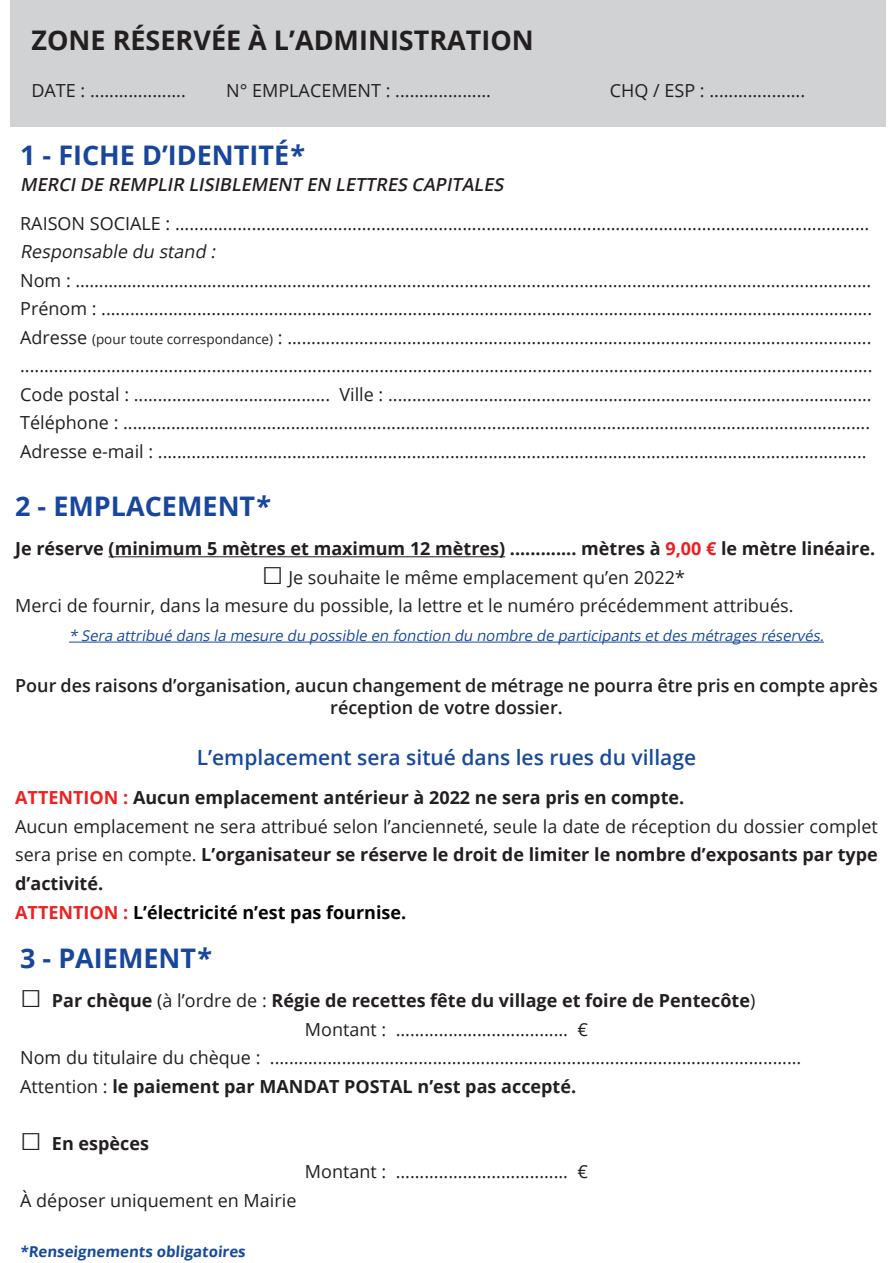
<style>
.page{position:relative;width:893px;height:1263px;background:#fff}
.page>*{position:absolute;margin:0;border:0;box-sizing:border-box;transform-origin:0 0}
.t1{font:700 27px "Open Sans";color:#18469d}
.t2{font:700 27px "Open Sans";color:#231f20}
.t3{font:600 21px "Open Sans";color:#18499d}
.t4{font:18px/28.5px "Open Sans";color:#231f20}
.t5{font:700 18px "Open Sans";color:#231f20}
.t6{font:600 18px/22.5px "Open Sans";color:#231f20;text-align:center}
.t7{font:italic 600 18px "Open Sans";color:#231f20}
.t8{font:700 18px "Open Sans";color:#040503}
.t9{font:italic 18px "Open Sans";color:#231f20}
.t10{font:italic 15px "Open Sans";color:#18499d}
.t11{font:700 15px "Open Sans";color:#18499d}
.s1{font-size:13.5px}
.s2{color:#ee1d23}
.s3{font-family:"Arial";font-weight:700;font-size:36px}
.s4{color:#ee2123}
.s5{font-weight:700}
.s6{font-family:"Arial";font-size:36px}
.s7{font-weight:400}
</style>
<div class="page">
<div style="left:10px;top:0;width:876px;height:126px;background:#d1d2d4"></div>
<hr style="left:109px;top:556px;width:396px;height:1px;background:#231f20">
<hr style="left:69px;top:642px;width:755px;height:1px;background:#18499d">
<p class="t2" style="left:31px;top:21px;width:504px">ZONE RÉSERVÉE À L’ADMINISTRATION</p>
<p class="t4" style="left:31px;top:76px;width:156px">DATE : ....................</p>
<p class="t4" style="left:226px;top:76px;width:266px">N° EMPLACEMENT : ....................</p>
<p class="t4" style="left:610px;top:76px;width:197px">CHQ / ESP : ....................</p>
<p class="t1" style="left:20px;top:136px;width:288px">1 - FICHE D’IDENTITÉ*</p>
<p class="t7" style="left:20px;top:172px;width:489px">MERCIDE REMPLIR LISIBLEMENT EN LETTRES CAPITALES</p>
<p class="t4" style="left:20px;top:208px;width:851px">RAISON SOCIALE : .................................................................................................................................................</p>
<p class="t9" style="left:20px;top:239px;width:201px">Responsable du stand :</p>
<p class="t4" style="left:20px;top:265px;width:853px">Nom : ………………………………………..........................................................................................................................</p>
<p class="t4" style="left:20px;top:294px;width:853px">Prénom : .................................................................................................................................................................</p>
<p class="t4" style="left:20px;top:322px;width:854px">Adresse <span class="s1">(pour toute correspondance)</span> : .......................................................................................................................... ..................................................................................................................................................................................</p>
<p class="t4" style="left:20px;top:379px;width:853px">Code postal : ......................................... Ville : .....................................................................................................</p>
<p class="t4" style="left:20px;top:408px;width:851px">Téléphone : ............................................................................................................................................................</p>
<p class="t4" style="left:20px;top:436px;width:848px">Adresse e-mail : ....................................................................................................................................................</p>
<p class="t1" style="left:15px;top:488px;width:259px">2 - EMPLACEMENT*</p>
<p class="t5" style="left:15px;top:536px;width:861px">Je réserve (minimum 5 mètres et maximum 12 mètres) ............. mètres à <span class="s2">9,00 €</span> le mètre linéaire.</p>
<p class="t4" style="left:262px;top:563px;width:425px"><span class="s3">□</span> Je souhaite le même emplacement qu’en 2022*</p>
<p class="t4" style="left:15px;top:591px;width:780px">Merci de fournir, dans la mesure du possible, la lettre et le numéro précédemment attribués.</p>
<p class="t10" style="left:69px;top:625px;width:760px">* Sera attribué dans la mesure du possible en fonction du nombre de participants etdes métrages réservés.</p>
<p class="t6" style="left:15px;top:674px;width:864px">Pour des raisons d’organisation, aucun changement de métrage ne pourra être pris en compte après réception de votre dossier.</p>
<p class="t3" style="left:197px;top:743px;width:501px">L’emplacement sera situé dans les rues du village</p>
<p class="t5" style="left:15px;top:785px;width:671px"><span class="s4">ATTENTION :</span> Aucun emplacement antérieur à 2022 ne sera pris en compte.</p>
<p class="t4" style="left:15px;top:812px;width:864px;text-align:justify">Aucun emplacement ne sera attribué selon l’ancienneté, seule la date de réception du dossier complet sera prise en compte. <span class="s5">L’organisateur se réserve le droit de limiter le nombre d’exposants par type d’activité.</span></p>
<p class="t8" style="left:15px;top:899px;width:393px"><span class="s4">ATTENTION :</span> L’électricité n’est pas fournise.</p>
<p class="t1" style="left:20px;top:939px;width:195px">3 - PAIEMENT*</p>
<p class="t5" style="left:20px;top:988px;width:737px"><span class="s6">□</span> Par chèque <span class="s7">(à l’ordre de :</span> Régie de recettes fête du village et foire de Pentecôte<span class="s7">)</span></p>
<p class="t4" style="left:305px;top:1014px;width:285px">Montant : .................................... €</p>
<p class="t4" style="left:20px;top:1043px;width:783px">Nom du titulaire du chèque : ...............................................................................................................</p>
<p class="t5" style="left:20px;top:1073px;width:557px"><span class="s7">Attention :</span> le paiement par MANDAT POSTAL n’est pas accepté.</p>
<p class="t5" style="left:20px;top:1130px;width:130px"><span class="s6">□</span> En espèces</p>
<p class="t4" style="left:305px;top:1157px;width:285px">Montant : .................................... €</p>
<p class="t4" style="left:20px;top:1185px;width:278px">À déposer uniquement en Mairie</p>
<p class="t11" style="left:20px;top:1241px;width:228px">*Renseignements obligatoires</p>
</div>
